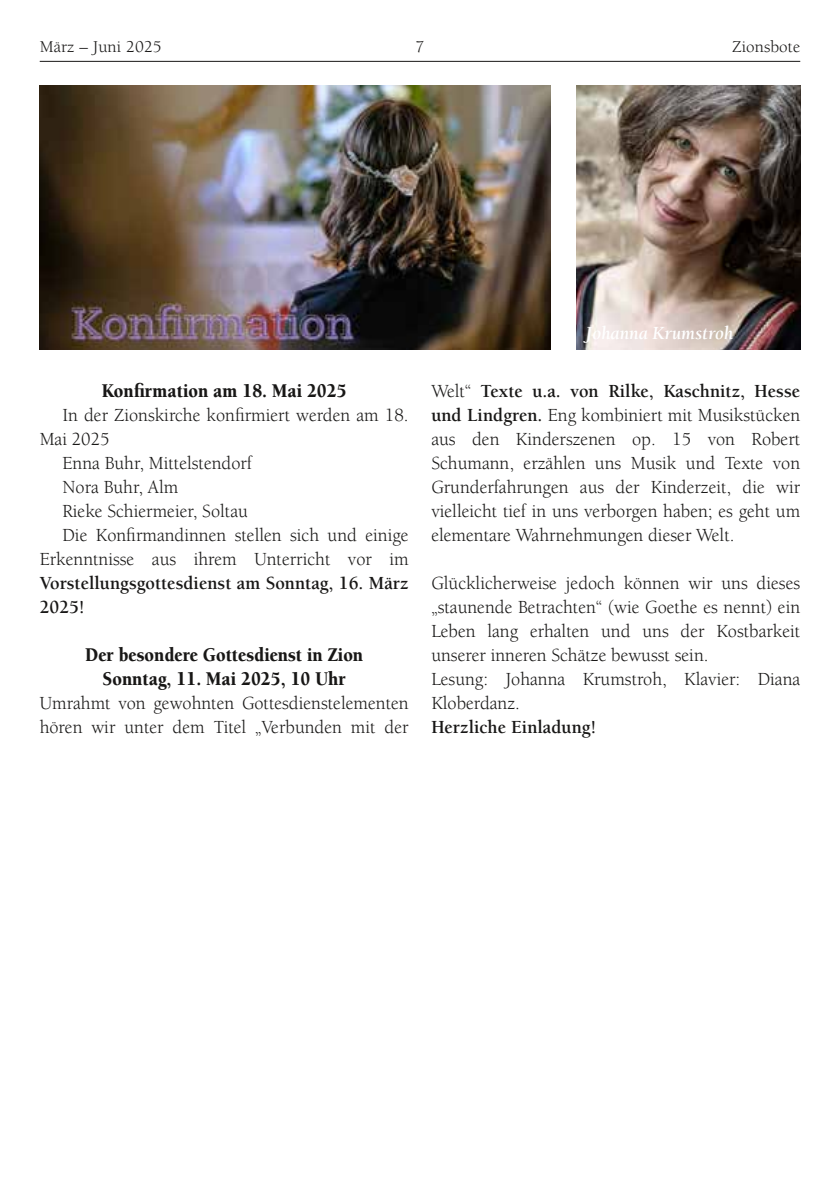
<style>
.page{position:relative;width:840px;height:1191px;background:#fff}
.page>*{position:absolute;margin:0;border:0;box-sizing:border-box;transform-origin:0 0}
.t1{font:900 20px/24px "Berkeley";color:#181716;text-align:center;scale:.89 1}
.t2{font:19px/24px "Berkeley";color:#181716;scale:.96 1}
.t3{font:700 19px/24px "Berkeley";color:#181716;scale:.96 1}
.t4{font:italic 700 19px "Berkeley";color:#fff;scale:.96 1}
.t5{font:17px "Berkeley";letter-spacing:.005em;color:#181716}
.s1{font-weight:700}
</style>
<div class="page">
<hr style="left:40px;top:61px;width:759px;height:1px;background:#181716">
<img style="left:40px;top:85px;width:510px;height:264px">
<img style="left:576px;top:85px;width:223px;height:264px">
<p class="t5" style="left:40px;top:38px;width:123px">März – Juni 2025</p>
<p class="t5" style="left:415px;top:38px;width:10px">7</p>
<p class="t5" style="left:731px;top:38px;width:70px">Zionsbote</p>
<p class="t1" style="left:102px;top:379px;width:276px">Konfirmation am 18. Mai 2025</p>
<p class="t2" style="left:62px;top:403px;width:362px">In der Zionskirche konfirmiert werden am 18.</p>
<p class="t2" style="left:40px;top:427px;width:74px">Mai 2025</p>
<p class="t2" style="left:62px;top:451px;width:199px">Enna Buhr, Mittelstendorf</p>
<p class="t2" style="left:62px;top:475px;width:122px">Nora Buhr, Alm</p>
<p class="t2" style="left:62px;top:499px;width:195px">Rieke Schiermeier, Soltau</p>
<p class="t2" style="left:62px;top:523px;width:362px">Die Konfirmandinnen stellen sich und einige</p>
<p class="t2" style="left:40px;top:547px;width:385px">Erkenntnisse aus ihrem Unterricht vor im</p>
<p class="t3" style="left:40px;top:571px;width:385px">Vorstellungsgottesdienst am Sonntag, 16. März<br>2025!</p>
<p class="t1" style="left:85px;top:643px;width:313px">Der besondere Gottesdienst in Zion<br>Sonntag, 11. Mai 2025, 10 Uhr</p>
<p class="t2" style="left:40px;top:691px;width:385px">Umrahmt von gewohnten Gottesdienstelementen hören wir unter dem Titel „Verbunden mit der</p>
<p class="t4" style="left:586px;top:323px;width:154px">Johanna Krumstroh</p>
<p class="t2" style="left:431px;top:379px;width:385px;text-align:justify">Welt“ <span class="s1">Texte u.a. von Rilke, Kaschnitz, Hesse und Lindgren.</span> Eng kombiniert mit Musikstücken aus den Kinderszenen op. 15 von Robert Schumann, erzählen uns Musik und Texte von Grunderfahrungen aus der Kinderzeit, die wir vielleicht tief in uns verborgen haben; es geht um elementare Wahrnehmungen dieser Welt.</p>
<p class="t2" style="left:431px;top:571px;width:385px">Glücklicherweise jedoch können wir uns dieses „staunende Betrachten“ (wie Goethe es nennt) ein Leben lang erhalten und uns der Kostbarkeit unserer inneren Schätze bewusst sein.<br>Lesung: Johanna Krumstroh, Klavier: Diana Kloberdanz.</p>
<p class="t3" style="left:431px;top:715px;width:173px">Herzliche Einladung!</p>
</div>
